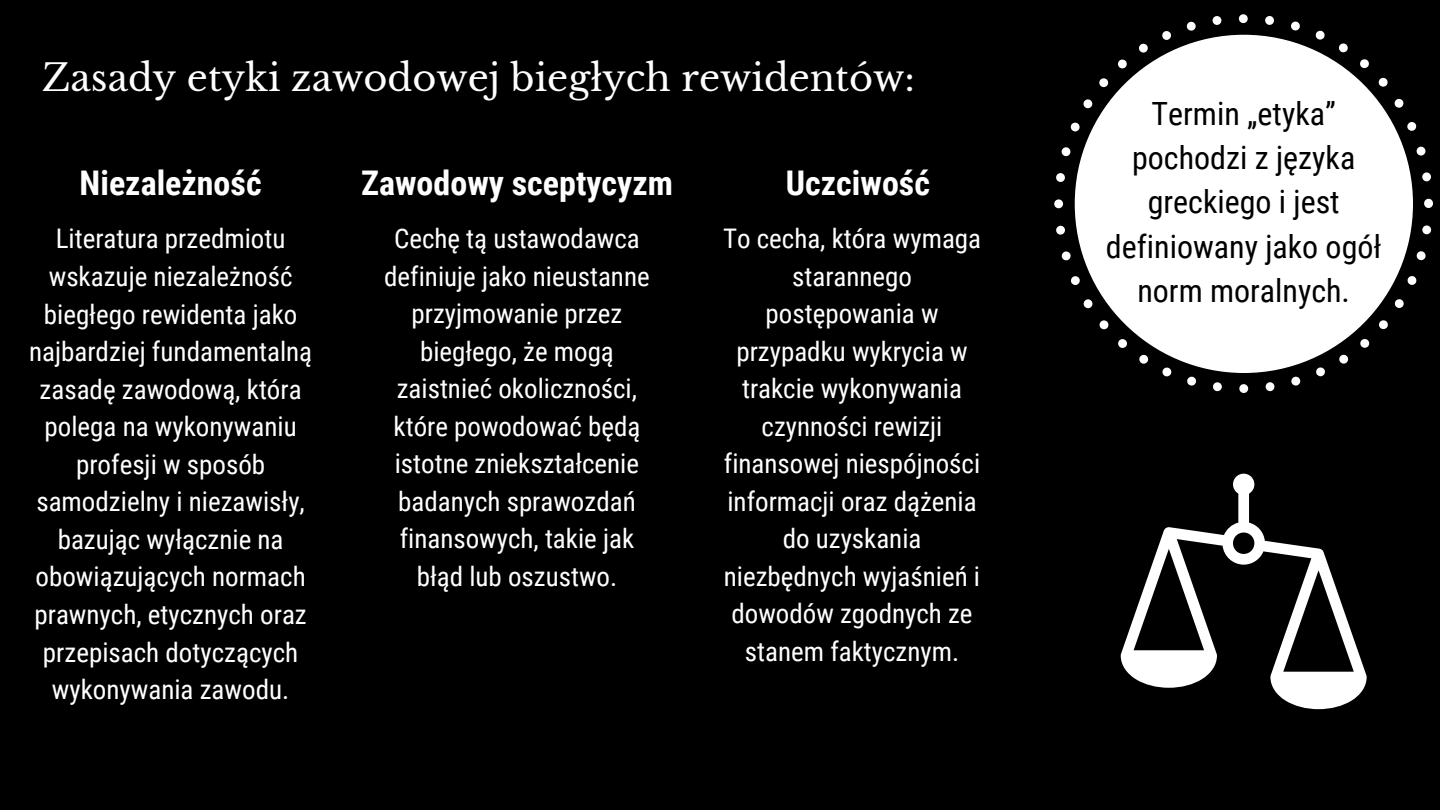
<style>
.page{position:relative;width:1440px;height:810px;background:#000}
.page>*{position:absolute;margin:0;border:0;box-sizing:border-box;transform-origin:0 0}
.t1{font:36.8px "Libre Baskerville";color:#fff}
.t2{font:700 34px "Roboto Condensed";color:#fff}
.t3{font:32px/44.2px "Roboto Condensed";color:#000;text-align:center}
.t4{font:27px/37.5px "Roboto Condensed";color:#fff;text-align:center}
</style>
<div class="page">
<svg style="left:1054px;top:14px;width:379px;height:379px;fill:#fff"></svg>
<svg style="left:1121px;top:474px;width:246px;height:235px"></svg>
<p class="t1" style="left:42px;top:55px;width:874px">Zasady etyki zawodowej biegłych rewidentów:</p>
<p class="t2" style="left:80px;top:163px;width:183px">Niezależność</p>
<p class="t2" style="left:361px;top:163px;width:313px">Zawodowy sceptycyzm</p>
<p class="t2" style="left:786px;top:163px;width:146px">Uczciwość</p>
<p class="t4" style="left:29px;top:220px;width:285px">Literatura przedmiotu wskazuje niezależność biegłego rewidenta jako najbardziej fundamentalną zasadę zawodową, która polega na wykonywaniu profesji w sposób samodzielny i niezawisły, bazując wyłącznie na obowiązujących normach prawnych, etycznych oraz przepisach dotyczących wykonywania zawodu.</p>
<p class="t4" style="left:384px;top:220px;width:267px">Cechę tą ustawodawca definiuje jako nieustanne przyjmowanie przez biegłego, że mogą zaistnieć okoliczności, które powodować będą istotne zniekształcenie badanych sprawozdań finansowych, takie jak błąd lub oszustwo.</p>
<p class="t4" style="left:723px;top:220px;width:260px">To cecha, która wymaga starannego postępowania w przypadku wykrycia w trakcie wykonywania czynności rewizji finansowej niespójności informacji oraz dążenia do uzyskania niezbędnych wyjaśnień i dowodów zgodnych ze stanem faktycznym.</p>
<p class="t3" style="left:1106px;top:92px;width:277px">Termin „etyka” pochodzi z języka greckiego i jest definiowany jako ogół norm moralnych.</p>
</div>
